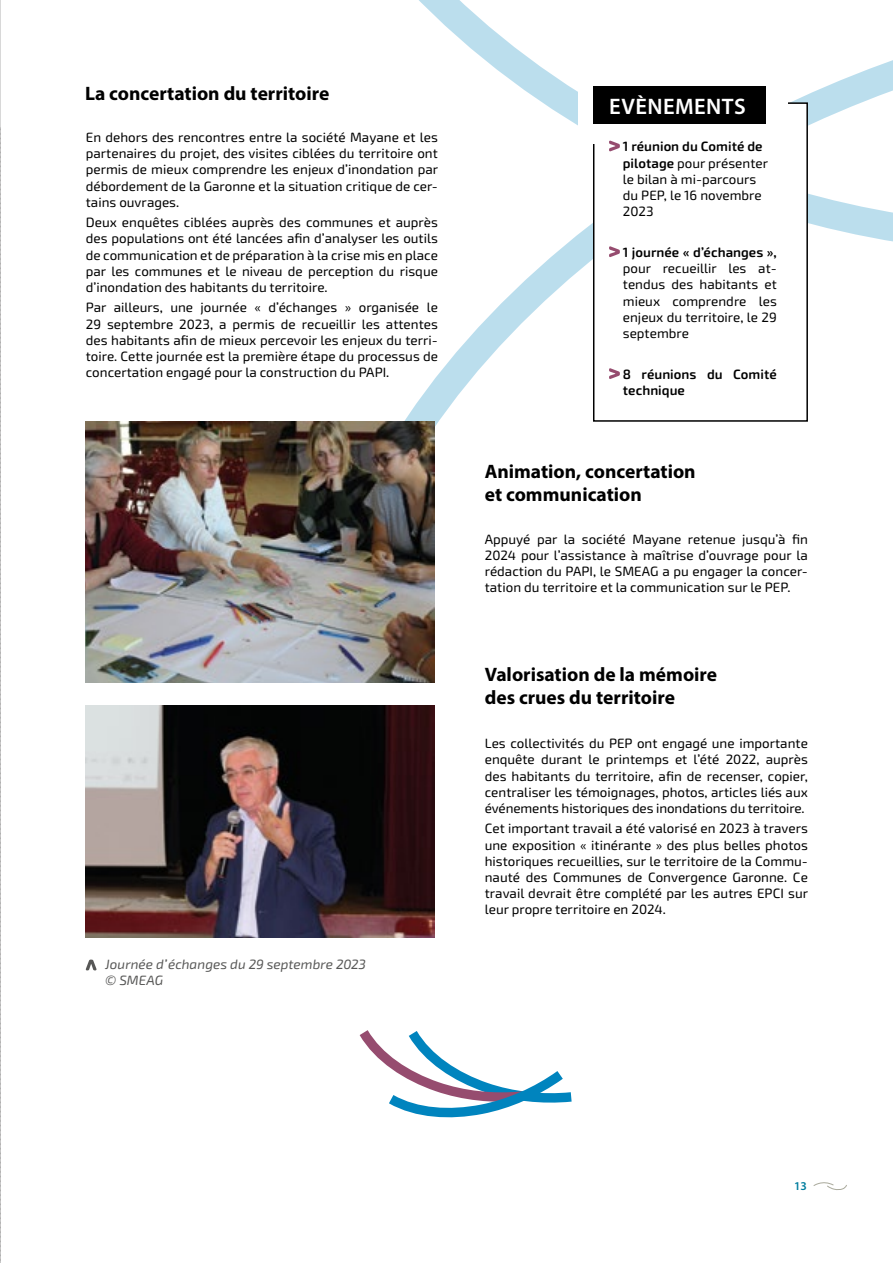
<style>
.page{position:relative;width:893px;height:1263px;background:#fff}
.page>*{position:absolute;margin:0;border:0;box-sizing:border-box;transform-origin:0 0}
.t1{font:600 22.5px "Myriad Pro";letter-spacing:.02em;color:#fff}
.t2{font:700 19.5px/23.4px "Myriad Pro";color:#000}
.t3{font:13.5px/16.2px "Exo Soft";color:#000;text-align:justify}
.t4{font:600 13.5px/16.2px "Exo Soft";color:#000}
.t5{font:italic 13.5px/16.2px "Exo Soft";letter-spacing:.005em;color:#575756}
.t6{font:600 12px "Myriad Pro";color:#007d9e}
.s1{font-weight:600}
</style>
<div class="page">
<svg style="left:813px;top:1182px;width:34px;height:8px"></svg>
<svg style="left:0;top:126px;width:1px;height:1137px"></svg>
<svg style="left:306px;top:0;width:587px;height:626px"></svg>
<hr style="left:0;top:0;width:1px;height:126px;background:#d8d8d8">
<div style="left:594px;top:103px;width:213px;height:318px;background:#fff"></div>
<div style="left:593px;top:102px;width:215px;height:320px;border:2px solid #000"></div>
<div style="left:578px;top:71px;width:210px;height:72px;background:#fff"></div>
<div style="left:594px;top:86px;width:172px;height:37px;background:#000"></div>
<svg style="left:609px;top:140px;width:11px;height:12px"></svg>
<svg style="left:609px;top:246px;width:11px;height:11px"></svg>
<svg style="left:609px;top:368px;width:11px;height:11px"></svg>
<img style="left:86px;top:422px;width:348px;height:260px">
<img style="left:86px;top:705px;width:348px;height:232px">
<svg style="left:86px;top:959px;width:11px;height:11px"></svg>
<svg style="left:359px;top:1030px;width:213px;height:85px"></svg>
<h2 class="t2" style="left:85px;top:81px;width:246px">La concertation du territoire</h2>
<p class="t3" style="left:86px;top:129px;width:354px">En dehors des rencontres entre la société Mayane et les partenaires du projet, des visites ciblées du territoire ont permis de mieux comprendre les enjeux d’inondation par débordement de la Garonne et la situation critique de cer&shy;tains ouvrages.</p>
<p class="t3" style="left:86px;top:215px;width:354px">Deux enquêtes ciblées auprès des communes et auprès des populations ont été lancées afin d’analyser les outils de communication et de préparation à la crise mis en place par les communes et le niveau de perception du risque d’inondation des habitants du territoire.</p>
<p class="t3" style="left:86px;top:300px;width:354px">Par ailleurs, une journée « d’échanges » organisée le 29 septembre 2023, a permis de recueillir les attentes des habitants afin de mieux percevoir les enjeux du terri&shy;toire. Cette journée est la première étape du processus de concertation engagé pour la construction du PAPI.</p>
<p class="t5" style="left:105px;top:956px;width:262px">Journée d’échanges du 29 septembre 2023 © SMEAG</p>
<h1 class="t1" style="left:609px;top:92px;width:138px">EVÈNEMENTS</h1>
<p class="t3" style="left:623px;top:139px;width:147px;text-align:left"><span class="s1">1 réunion du Comité de pilotage</span> pour présenter le bilan à mi-parcours du PEP, le 16 novembre<br>2023</p>
<p class="t4" style="left:623px;top:244px;width:155px">1 journée « d’échanges »,</p>
<p class="t3" style="left:623px;top:261px;width:155px">pour recueillir les at&shy;tendus des habitants et mieux comprendre les enjeux du territoire, le 29 septembre</p>
<p class="t4" style="left:623px;top:366px;width:155px">8 réunions du Comité technique</p>
<h2 class="t2" style="left:485px;top:459px;width:212px">Animation, concertation et communication</h2>
<p class="t3" style="left:485px;top:531px;width:325px">Appuyé par la société Mayane retenue jusqu’à fin 2024 pour l’assistance à maîtrise d’ouvrage pour la rédaction du PAPI, le SMEAG a pu engager la concer&shy;tation du territoire et la communication sur le PEP.</p>
<h2 class="t2" style="left:485px;top:662px;width:234px">Valorisation de la mémoire des crues du territoire</h2>
<p class="t3" style="left:485px;top:735px;width:325px">Les collectivités du PEP ont engagé une importante enquête durant le printemps et l’été 2022, auprès des habitants du territoire, afin de recenser, copier, centraliser les témoignages, photos, articles liés aux événements historiques des inondations du territoire.</p>
<p class="t3" style="left:485px;top:821px;width:325px">Cet important travail a été valorisé en 2023 à travers une exposition « itinérante » des plus belles photos historiques recueillies, sur le territoire de la Commu&shy;nauté des Communes de Convergence Garonne. Ce travail devrait être complété par les autres EPCI sur leur propre territoire en 2024.</p>
<p class="t6" style="left:794px;top:1179px;width:14px">13</p>
</div>
